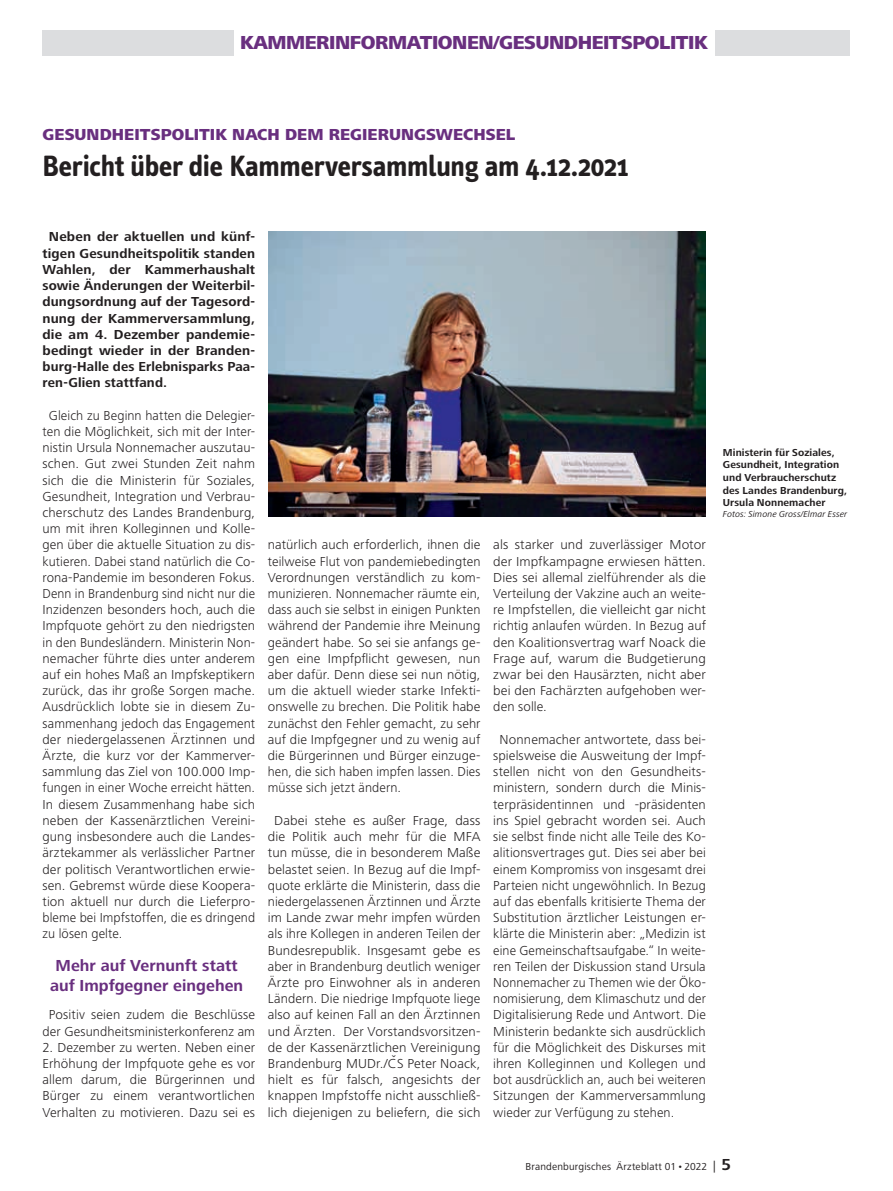
<style>
.page{position:relative;width:893px;height:1191px;background:#fff}
.page>*{position:absolute;margin:0;border:0;box-sizing:border-box;transform-origin:0 0}
.t1{font:700 30px "Info Text";letter-spacing:-.01em;color:#231f20}
.t2{font:800 19.5px "Frutiger Next LT";letter-spacing:-.025em;color:#692f7f}
.t3{font:800 16.5px "Frutiger Next LT";letter-spacing:.005em;color:#692f7f}
.t4{font:700 16.5px/19.8px "Frutiger Next LT";color:#692f7f;text-align:center}
.t5{font:300 13.5px/16.2px "Frutiger Next LT";letter-spacing:.005em;color:#231f20;text-align:justify}
.t6{font:300 13.5px/16.2px "Frutiger Next LT";letter-spacing:.005em;color:#231f20;text-align:center;scale:1.05 1}
.t7{font:700 13.5px/16.2px "Frutiger Next LT";letter-spacing:.01em;color:#231f20;text-align:justify}
.t8{font:700 10.5px/12.6px "Frutiger Next LT";letter-spacing:.01em;color:#231f20}
.t9{font:10.5px "Frutiger Next LT";letter-spacing:.015em;color:#231f20}
.t10{font:italic 9px "Frutiger Next LT";letter-spacing:.01em;color:#231f20}
.s1{font-size:12px}
.s2{font-weight:700;font-size:16.5px}
</style>
<div class="page">
<div style="left:43px;top:30px;width:807px;height:25px;background:#dcdddf"></div>
<div style="left:234px;top:29px;width:480px;height:27px;background:#fff"></div>
<img style="left:268px;top:232px;width:438px;height:285px">
<h2 class="t2" style="left:240px;top:32px;width:469px">KAMMERINFORMATIONEN/GESUNDHEITSPOLITIK</h2>
<p class="t3" style="left:43px;top:126px;width:474px">GESUNDHEITSPOLITIK NACH DEM REGIERUNGSWECHSEL</p>
<h1 class="t1" style="left:43px;top:149px;width:588px">Bericht über die Kammerversammlung am 4.12.2021</h1>
<p class="t7" style="left:43px;top:229px;width:214px;text-indent:6px">Neben der aktuellen und künf&shy;tigen Gesundheitspolitik standen Wahlen, der Kammerhaushalt sowie Änderungen der Weiterbil&shy;dungsordnung auf der Tagesord&shy;nung der Kammerversammlung, die am 4. Dezember pandemie&shy;bedingt wieder in der Branden&shy;burg-Halle des Erlebnisparks Paa&shy;ren-Glien stattfand.</p>
<p class="t5" style="left:43px;top:407px;width:214px;text-indent:6px">Gleich zu Beginn hatten die Delegier&shy;ten die Möglichkeit, sich mit der Inter&shy;nistin Ursula Nonnemacher auszutau&shy;schen. Gut zwei Stunden Zeit nahm sich die die Ministerin für Soziales, Gesundheit, Integration und Verbrau&shy;cherschutz des Landes Brandenburg, um mit ihren Kolleginnen und Kolle&shy;gen über die aktuelle Situation zu dis&shy;kutieren. Dabei stand natürlich die Co&shy;rona-Pandemie im besonderen Fokus.<br>Denn in Brandenburg sind nicht nur die Inzidenzen besonders hoch, auch die Impfquote gehört zu den niedrigsten in den Bundesländern. Ministerin Non&shy;nemacher führte dies unter anderem auf ein hohes Maß an Impfskeptikern zurück, das ihr große Sorgen mache.<br>Ausdrücklich lobte sie in diesem Zu&shy;sammenhang jedoch das Engagement der niedergelassenen Ärztinnen und Ärzte, die kurz vor der Kammerver&shy;sammlung das Ziel von 100.000 Imp&shy;fungen in einer Woche erreicht hätten.<br>In diesem Zusammenhang habe sich neben der Kassenärztlichen Vereini&shy;gung insbesondere auch die Landes&shy;ärztekammer als verlässlicher Partner der politisch Verantwortlichen erwie&shy;sen. Gebremst würde diese Koopera&shy;tion aktuell nur durch die Lieferpro&shy;bleme bei Impfstoffen, die es dringend zu lösen gelte.</p>
<p class="t4" style="left:50px;top:955px;width:195px">Mehr auf Vernunft statt auf Impfgegner eingehen</p>
<p class="t5" style="left:43px;top:1006px;width:214px;text-align:center">Positiv seien zudem die Beschlüsse der Gesundheitsministerkonferenz am</p>
<p class="t5" style="left:43px;top:1039px;width:214px">2. Dezember zu werten. Neben einer Erhöhung der Impfquote gehe es vor allem darum, die Bürgerinnen und Bürger zu einem verantwortlichen Verhalten zu motivieren. Dazu sei es</p>
<p class="t5" style="left:268px;top:537px;width:214px">natürlich auch erforderlich, ihnen die teilweise Flut von pandemiebedingten Verordnungen verständlich zu kom&shy;munizieren. Nonnemacher räumte ein, dass auch sie selbst in einigen Punkten während der Pandemie ihre Meinung geändert habe. So sei sie anfangs ge&shy;gen eine Impfpflicht gewesen, nun aber dafür. Denn diese sei nun nötig, um die aktuell wieder starke Infekti&shy;onswelle zu brechen. Die Politik habe zunächst den Fehler gemacht, zu sehr auf die Impfgegner und zu wenig auf die Bürgerinnen und Bürger einzuge&shy;hen, die sich haben impfen lassen. Dies müsse sich jetzt ändern.</p>
<p class="t6" style="left:268px;top:812px;width:204px">Dabei stehe es außer Frage, dass die Politik auch mehr für die MFA tun müsse, die in besonderem Maße belastet seien. In Bezug auf die Impf&shy;quote erklärte die Ministerin, dass die niedergelassenen Ärztinnen und Ärzte im Lande zwar mehr impfen würden als ihre Kollegen in anderen Teilen der Bundesrepublik. Insgesamt gebe es aber in Brandenburg deutlich weniger Ärzte pro Einwohner als in anderen Ländern. Die niedrige Impfquote liege also auf keinen Fall an den Ärztinnen und Ärzten. Der Vorstandsvorsitzen&shy;de der Kassenärztlichen Vereinigung Brandenburg MUDr./Cˇ S Peter Noack, hielt es für falsch, angesichts der knappen Impfstoffe nicht ausschließ&shy;lich diejenigen zu beliefern, die sich</p>
<p class="t6" style="left:493px;top:537px;width:204px;text-align:justify">als starker und zuverlässiger Motor der Impfkampagne erwiesen hätten.<br>Dies sei allemal zielführender als die Verteilung der Vakzine auch an weite&shy;re Impfstellen, die vielleicht gar nicht richtig anlaufen würden. In Bezug auf den Koalitionsvertrag warf Noack die Frage auf, warum die Budgetierung zwar bei den Hausärzten, nicht aber bei den Fachärzten aufgehoben wer&shy;den solle.</p>
<p class="t5" style="left:493px;top:731px;width:214px;text-indent:6px">Nonnemacher antwortete, dass bei&shy;spielsweise die Ausweitung der Impf&shy;stellen nicht von den Gesundheits&shy;ministern, sondern durch die Minis&shy;terpräsidentinnen und -präsidenten ins Spiel gebracht worden sei. Auch sie selbst finde nicht alle Teile des Ko&shy;alitionsvertrages gut. Dies sei aber bei einem Kompromiss von insgesamt drei Parteien nicht ungewöhnlich. In Bezug auf das ebenfalls kritisierte Thema der Substitution ärztlicher Leistungen er&shy;klärte die Ministerin aber: „Medizin ist eine Gemeinschaftsaufgabe.“ In weite&shy;ren Teilen der Diskussion stand Ursula Nonnemacher zu Themen wie der Öko&shy;nomisierung, dem Klimaschutz und der Digitalisierung Rede und Antwort. Die Ministerin bedankte sich ausdrücklich für die Möglichkeit des Diskurses mit ihren Kolleginnen und Kollegen und bot ausdrücklich an, auch bei weiteren Sitzungen der Kammerversammlung wieder zur Verfügung zu stehen.</p>
<p class="t8" style="left:723px;top:446px;width:126px">Ministerin für Soziales,<br>Gesundheit, Integration und Verbraucherschutz des Landes Brandenburg,<br>Ursula Nonnemacher</p>
<p class="t10" style="left:723px;top:509px;width:126px">Fotos: Simone Gross/Elmar Esser</p>
<p class="t9" style="left:525px;top:1160px;width:207px">Brandenburgisches Ärzteblatt 01•2022 <span class="s1">|</span> <span class="s2">5</span></p>
</div>
